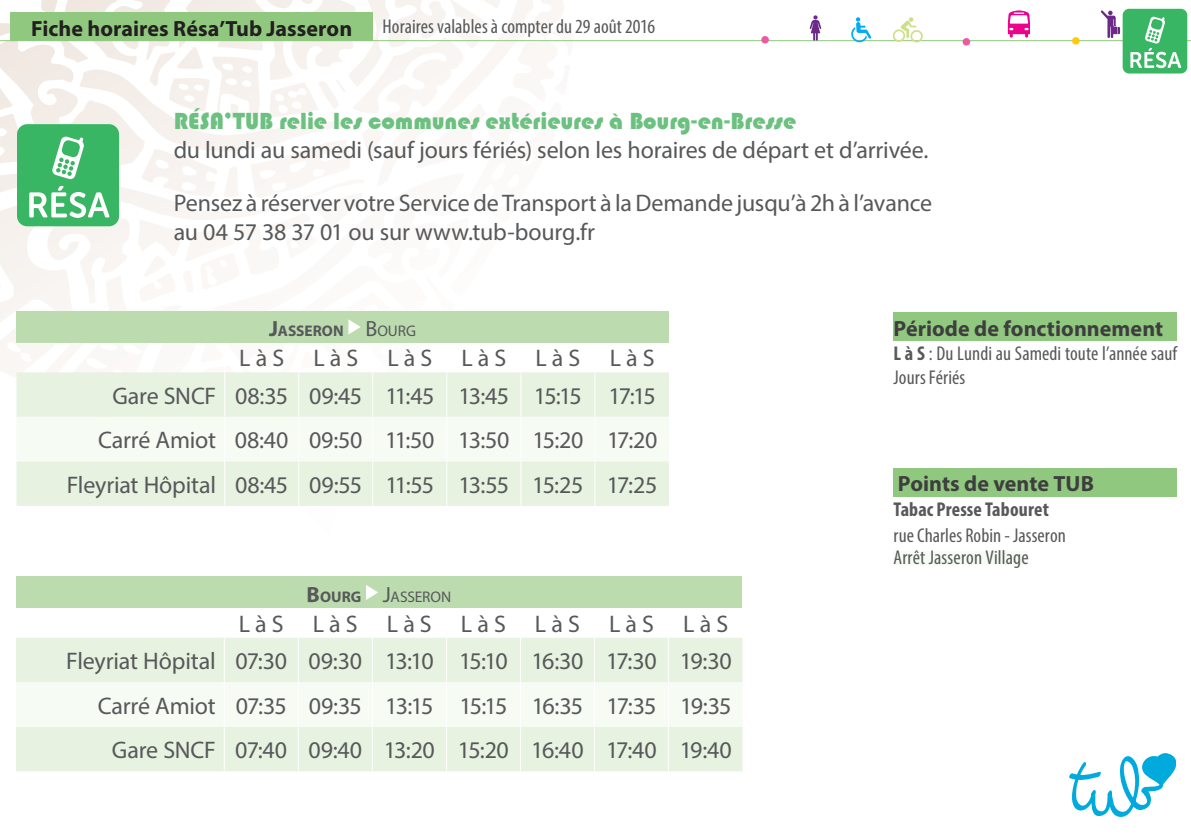
<style>
.page{position:relative;width:1191px;height:840px;background:#fff}
.page>*{position:absolute;margin:0;border:0;box-sizing:border-box;transform-origin:0 0}
.t1{font:24px/37.2px "Myriad Pro";letter-spacing:-.01em;color:#57585a;text-align:right}
.t2{font:24px "Bauhaus 93";color:#6cc180}
.t3{font:700 22px "Myriad Pro";color:#3e3e3f}
.t4{font:700 22px "Myriad Pro";color:#231f20}
.t5{font:condensed 20px/24px "Myriad Pro";letter-spacing:.005em;color:#57585a}
.t6{font:700 condensed 20px "Myriad Pro";letter-spacing:.01em;color:#57585a}
.t7{font:700 15.4px "Myriad Pro";letter-spacing:.005em;color:#57585a}
.t8{font:15.4px "Myriad Pro";letter-spacing:-.005em;color:#57585a}
.s1{font-size:22px}
.s2{font-weight:400;font-size:22px}
.s3{font-weight:400}
.s4{font-weight:700;font-size:22px}
.s5{font-weight:700}
</style>
<div class="page">
<svg style="left:0;top:0;width:573px;height:506px"></svg>
<hr style="left:0;top:40px;width:1191px;height:1px;background:#91c87f">
<svg style="left:851px;top:17px;width:20px;height:25px"></svg>
<svg style="left:809px;top:15px;width:12px;height:26px"></svg>
<svg style="left:1100px;top:10px;width:20px;height:28px"></svg>
<svg style="left:892px;top:17px;width:31px;height:26px"></svg>
<svg style="left:1008px;top:10px;width:22px;height:28px"></svg>
<div style="left:962px;top:38px;width:8px;height:8px;background:#ef59a1;border-radius:50%"></div>
<div style="left:1072px;top:37px;width:7px;height:8px;background:#feca0a;border-radius:50%"></div>
<div style="left:761px;top:36px;width:8px;height:7px;background:#ef59a1;border-radius:50%"></div>
<div style="left:10px;top:12px;width:363px;height:29px;background:#91c87f"></div>
<div style="left:893px;top:467px;width:284px;height:29px;background:#91c87f"></div>
<div style="left:893px;top:312px;width:284px;height:28px;background:#91c87f"></div>
<div style="left:893px;top:551px;width:135px;height:14px;background:#f6fbf4"></div>
<svg style="left:1069px;top:753px;width:108px;height:64px"></svg>
<div style="left:16px;top:372px;width:653px;height:133px;background:#e7f2e0"></div>
<div style="left:16px;top:416px;width:653px;height:45px;background:#f6fbf4"></div>
<hr style="left:224px;top:372px;width:1px;height:44px;background:#fff">
<hr style="left:298px;top:372px;width:1px;height:44px;background:#fff">
<hr style="left:372px;top:372px;width:1px;height:44px;background:#fff">
<hr style="left:446px;top:372px;width:1px;height:44px;background:#fff">
<hr style="left:520px;top:372px;width:1px;height:44px;background:#fff">
<hr style="left:594px;top:372px;width:1px;height:44px;background:#fff">
<hr style="left:224px;top:416px;width:1px;height:45px;background:#fff">
<hr style="left:298px;top:416px;width:1px;height:45px;background:#fff">
<hr style="left:372px;top:416px;width:1px;height:45px;background:#fff">
<hr style="left:446px;top:416px;width:1px;height:45px;background:#fff">
<hr style="left:520px;top:416px;width:1px;height:45px;background:#fff">
<hr style="left:594px;top:416px;width:1px;height:45px;background:#fff">
<hr style="left:224px;top:461px;width:1px;height:44px;background:#fff">
<hr style="left:298px;top:461px;width:1px;height:44px;background:#fff">
<hr style="left:372px;top:461px;width:1px;height:44px;background:#fff">
<hr style="left:446px;top:461px;width:1px;height:44px;background:#fff">
<hr style="left:520px;top:461px;width:1px;height:44px;background:#fff">
<hr style="left:594px;top:461px;width:1px;height:44px;background:#fff">
<hr style="left:224px;top:342px;width:1px;height:30px;background:#fff">
<hr style="left:298px;top:342px;width:1px;height:30px;background:#fff">
<hr style="left:372px;top:342px;width:1px;height:30px;background:#fff">
<hr style="left:446px;top:342px;width:1px;height:30px;background:#fff">
<hr style="left:520px;top:342px;width:1px;height:30px;background:#fff">
<div style="left:16px;top:311px;width:652px;height:31px;background:#bcdbae"></div>
<svg style="left:348px;top:319px;width:13px;height:15px"></svg>
<div style="left:1122px;top:9px;width:65px;height:64px;background:#39b663;border-radius:6px"></div>
<svg style="left:1130px;top:17px;width:51px;height:51px"></svg>
<div style="left:16px;top:638px;width:726px;height:132px;background:#e7f2e0"></div>
<div style="left:16px;top:682px;width:726px;height:44px;background:#f6fbf4"></div>
<hr style="left:224px;top:637px;width:1px;height:45px;background:#fff">
<hr style="left:298px;top:637px;width:1px;height:45px;background:#fff">
<hr style="left:372px;top:637px;width:1px;height:45px;background:#fff">
<hr style="left:446px;top:637px;width:1px;height:45px;background:#fff">
<hr style="left:520px;top:637px;width:1px;height:45px;background:#fff">
<hr style="left:594px;top:637px;width:1px;height:45px;background:#fff">
<hr style="left:668px;top:637px;width:1px;height:45px;background:#fff">
<hr style="left:224px;top:682px;width:1px;height:44px;background:#fff">
<hr style="left:298px;top:682px;width:1px;height:44px;background:#fff">
<hr style="left:372px;top:682px;width:1px;height:44px;background:#fff">
<hr style="left:446px;top:682px;width:1px;height:44px;background:#fff">
<hr style="left:520px;top:682px;width:1px;height:44px;background:#fff">
<hr style="left:594px;top:682px;width:1px;height:44px;background:#fff">
<hr style="left:668px;top:682px;width:1px;height:44px;background:#fff">
<hr style="left:224px;top:726px;width:1px;height:44px;background:#fff">
<hr style="left:298px;top:726px;width:1px;height:44px;background:#fff">
<hr style="left:372px;top:726px;width:1px;height:44px;background:#fff">
<hr style="left:446px;top:726px;width:1px;height:44px;background:#fff">
<hr style="left:520px;top:726px;width:1px;height:44px;background:#fff">
<hr style="left:594px;top:726px;width:1px;height:44px;background:#fff">
<hr style="left:668px;top:726px;width:1px;height:44px;background:#fff">
<div style="left:16px;top:576px;width:726px;height:31px;background:#bcdbae"></div>
<svg style="left:366px;top:585px;width:12px;height:14px"></svg>
<div style="left:17px;top:124px;width:102px;height:102px;background:#39b663;border-radius:10px"></div>
<svg style="left:52px;top:136px;width:32px;height:43px"></svg>
<svg style="left:29px;top:186px;width:81px;height:32px"></svg>
<p class="t4" style="left:31px;top:14px;width:323px">Fiche horaires Résa’Tub Jasseron</p>
<p class="t5" style="left:382px;top:14px;width:274px">Horaires valables à compter du 29 août 2016</p>
<p class="t2" style="left:174px;top:108px;width:624px">RÉSA’TUB relie les communes extérieures à Bourg-en-Bresse</p>
<p class="t1" style="left:174px;top:123px;width:760px;line-height:52.8px;text-align:left">du lundi au samedi (sauf jours fériés) selon les horaires de départ et d’arrivée.<br>Pensez à réserver votre Service de Transport à la Demande jusqu’à 2h à l’avance</p>
<p class="t1" style="left:174px;top:213px;width:423px">au 04 57 38 37 01 ou sur www.tub-bourg.fr</p>
<p class="t7" style="left:269px;top:320px;width:148px"><span class="s1">J</span>ASSERON <span class="s2">B</span><span class="s3">OURG</span></p>
<p class="t1" style="left:112px;top:339px;width:545px">L à SL à SL à SL à SL à SL à S<br>Gare SNCF 08:35 09:45 11:45 13:45 15:15 17:15</p>
<p class="t1" style="left:67px;top:417px;width:592px;line-height:44.4px">Carré Amiot 08:40 09:50 11:50 13:50 15:20 17:20<br>Fleyriat Hôpital 08:45 09:55 11:55 13:55 15:25 17:25</p>
<p class="t8" style="left:307px;top:586px;width:146px"><span class="s4">B</span><span class="s5">OURG</span> <span class="s1">J</span>ASSERON</p>
<p class="t1" style="left:66px;top:604px;width:667px">L à SL à SL à SL à SL à SL à SL à S<br>Fleyriat Hôpital 07:30 09:30 13:10 15:10 16:30 17:30 19:30</p>
<p class="t1" style="left:98px;top:682px;width:635px;line-height:44.4px;text-align:center">Carré Amiot 07:35 09:35 13:15 15:15 16:35 17:35 19:35<br>Gare SNCF 07:40 09:40 13:20 15:20 16:40 17:40 19:40</p>
<p class="t3" style="left:893px;top:314px;width:271px">Période de fonctionnement</p>
<p class="t5" style="left:893px;top:341px;width:285px"><span class="s5">L à S</span> : Du Lundi au Samedi toute l’année sauf<br>Jours Fériés</p>
<p class="t3" style="left:898px;top:469px;width:197px">Points de vente TUB</p>
<p class="t6" style="left:893px;top:496px;width:157px">Tabac Presse Tabouret</p>
<p class="t5" style="left:893px;top:523px;width:174px;line-height:22px">rue Charles Robin - Jasseron<br>Arrêt Jasseron Village</p>
</div>
